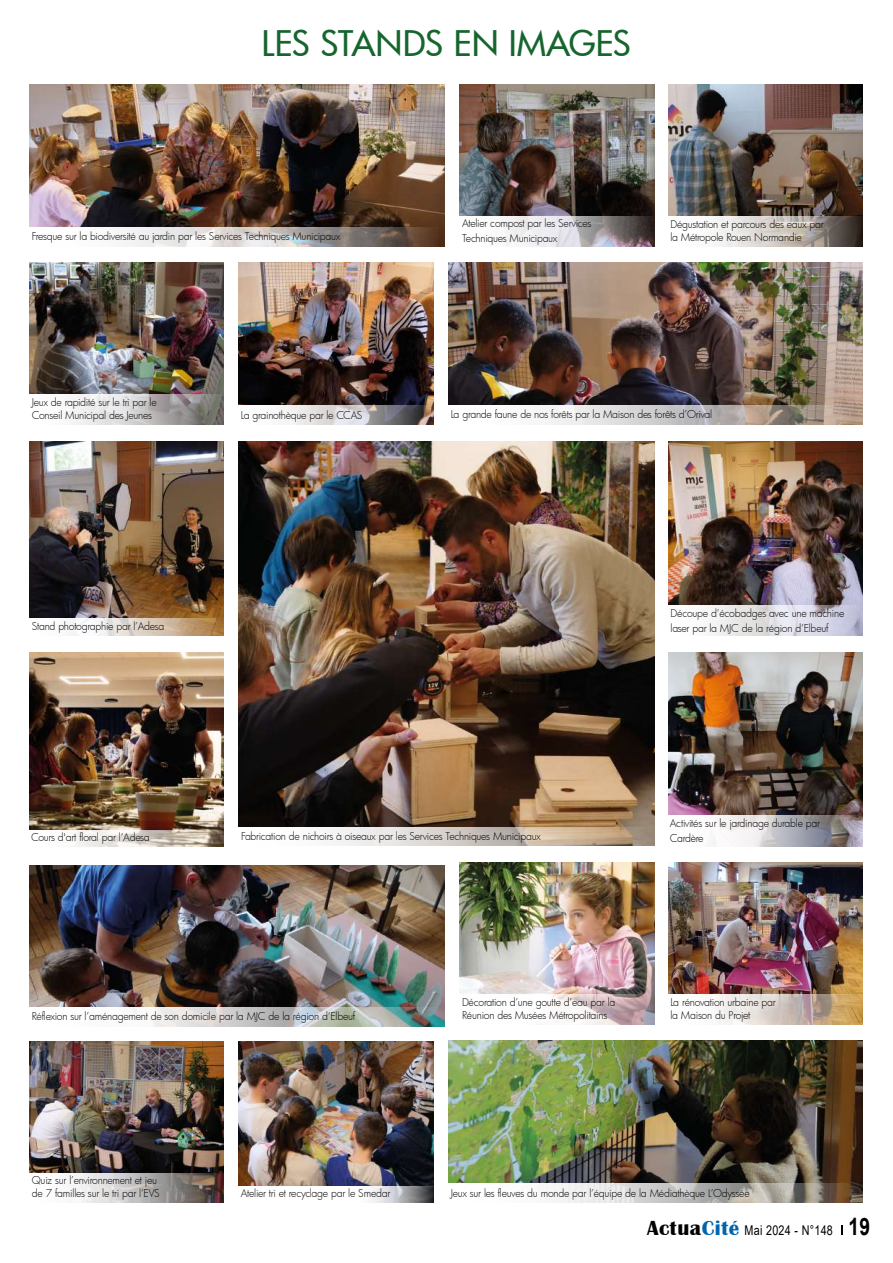
<style>
.page{position:relative;width:893px;height:1263px;background:#fff}
.page>*{position:absolute;margin:0;border:0;box-sizing:border-box;transform-origin:0 0}
.t1{font:500 34.5px "Futura";color:#17652e}
.t2{font:13.5px "Arial";letter-spacing:.02em;color:#000;scale:.8 1}
.t3{font:300 10.5px/13px "Futura";letter-spacing:-.02em;color:#000}
.s1{font-family:"Britannic";font-weight:700;font-size:21px}
.s2{font-family:"Britannic";font-weight:700;font-size:21px;color:#0064af}
.s3{font-weight:700;font-size:24px}
</style>
<div class="page">
<img style="left:239px;top:441px;width:415px;height:405px">
<img style="left:668px;top:441px;width:194px;height:165px">
<img style="left:668px;top:652px;width:194px;height:164px">
<img style="left:30px;top:441px;width:194px;height:177px">
<img style="left:30px;top:652px;width:194px;height:178px">
<img style="left:30px;top:865px;width:414px;height:161px">
<img style="left:460px;top:863px;width:194px;height:161px">
<img style="left:668px;top:863px;width:194px;height:161px">
<img style="left:449px;top:1041px;width:413px;height:161px">
<img style="left:30px;top:1041px;width:194px;height:132px">
<img style="left:239px;top:1041px;width:194px;height:145px">
<img style="left:449px;top:263px;width:413px;height:161px">
<img style="left:239px;top:263px;width:194px;height:142px">
<img style="left:30px;top:263px;width:194px;height:131px">
<img style="left:30px;top:85px;width:414px;height:161px">
<img style="left:668px;top:85px;width:194px;height:131px">
<img style="left:460px;top:85px;width:194px;height:131px">
<svg style="left:460px;top:994px;width:193px;height:31px"></svg>
<svg style="left:30px;top:1007px;width:409px;height:20px"></svg>
<svg style="left:668px;top:995px;width:193px;height:30px"></svg>
<svg style="left:73px;top:1173px;width:151px;height:30px;background:#aaa4a2"></svg>
<svg style="left:371px;top:1186px;width:63px;height:17px"></svg>
<svg style="left:449px;top:1184px;width:407px;height:19px"></svg>
<svg style="left:74px;top:830px;width:150px;height:17px"></svg>
<svg style="left:73px;top:618px;width:151px;height:18px"></svg>
<svg style="left:713px;top:816px;width:150px;height:30px"></svg>
<svg style="left:712px;top:606px;width:151px;height:30px;background:#dad9e3"></svg>
<svg style="left:239px;top:827px;width:407px;height:19px"></svg>
<svg style="left:449px;top:405px;width:407px;height:20px"></svg>
<svg style="left:30px;top:228px;width:408px;height:19px"></svg>
<svg style="left:283px;top:405px;width:151px;height:20px;background:#b2aeaf"></svg>
<svg style="left:74px;top:394px;width:150px;height:31px;background:#b9b7b7"></svg>
<svg style="left:715px;top:216px;width:148px;height:31px;background:#b0aaa5"></svg>
<svg style="left:503px;top:216px;width:151px;height:31px"></svg>
<h1 class="t1" style="left:262px;top:20px;width:371px">LES STANDS EN IMAGES</h1>
<p class="t3" style="left:32px;top:230px;width:310px">Fresque sur la biodiversité au jardin par les Services Techniques Municipaux</p>
<p class="t3" style="left:32px;top:395px;width:126px">Jeux de rapidité sur le tri par le<br>Conseil Municipal des Jeunes</p>
<p class="t3" style="left:241px;top:408px;width:123px">La grainothèque par le CCAS</p>
<p class="t3" style="left:32px;top:619px;width:134px">Stand photographie par l’Adesa</p>
<p class="t3" style="left:462px;top:216px;width:131px;line-height:14.5px">Atelier compost par les Services<br>Techniques Municipaux</p>
<p class="t3" style="left:670px;top:217px;width:155px">Dégustation et parcours des eaux par la Métropole Rouen Normandie</p>
<p class="t3" style="left:451px;top:408px;width:263px">La grande faune de nos forêts par la Maison des forêts d’Orival</p>
<p class="t3" style="left:671px;top:606px;width:175px;line-height:14.5px">Découpe d’écobadges avec une machine laser par la MJC de la région d’Elbeuf</p>
<p class="t3" style="left:31px;top:830px;width:120px">Cours d'art floral par l’Adesa</p>
<p class="t3" style="left:241px;top:829px;width:301px">Fabrication de nichoirs à oiseaux par les Services Techniques Municipaux</p>
<p class="t3" style="left:670px;top:816px;width:152px;line-height:14.5px">Activités sur le jardinage durable par<br>Cardère</p>
<p class="t3" style="left:32px;top:1009px;width:325px">Réflexion sur l’aménagement de son domicile par la MJC de la région d’Elbeuf</p>
<p class="t3" style="left:462px;top:995px;width:155px">Décoration d’une goutte d’eau par la<br>Réunion des Musées Métropolitains</p>
<p class="t3" style="left:670px;top:996px;width:107px">La rénovation urbaine par la Maison du Projet</p>
<p class="t3" style="left:32px;top:1173px;width:130px">Quiz sur l’environnement et jeu de 7 familles sur le tri par l’EVS</p>
<p class="t3" style="left:241px;top:1186px;width:151px">Atelier tri et recyclage par le Smedar</p>
<p class="t3" style="left:451px;top:1186px;width:300px">Jeux sur les fleuves du monde par l’équipe de la Médiathèque L’Odyssée</p>
<p class="t2" style="left:647px;top:1221px;width:280px"><span class="s1">Actua</span><span class="s2">Cité</span> Mai 2024 - N°148 <span class="s3">19</span></p>
</div>
